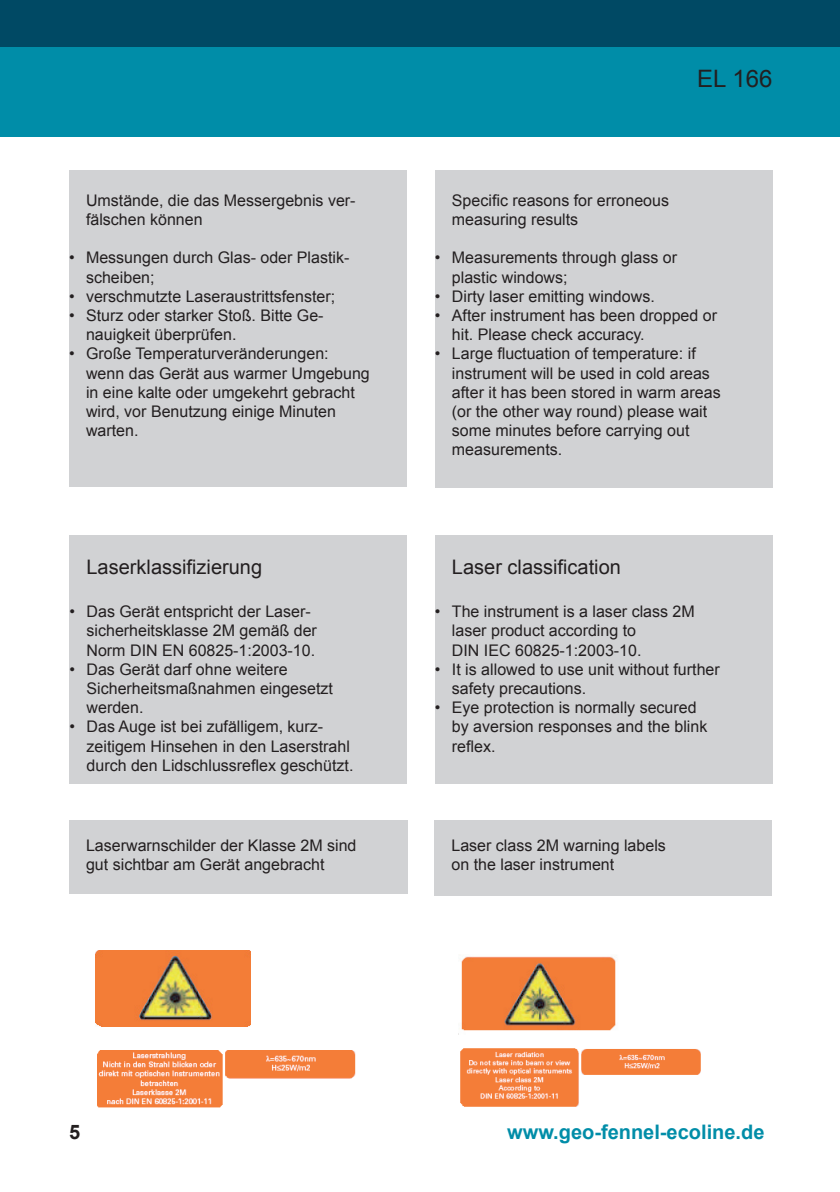
<style>
.page{position:relative;width:840px;height:1192px;background:#fff}
.page>*{position:absolute;margin:0;border:0;box-sizing:border-box;transform-origin:0 0}
.t1{font:24px "Arial";color:#231f20}
.t2{font:20px "Arial";color:#231f20}
.t3{font:700 20px "Arial";color:#008da8}
.t4{font:700 20px "Arial";color:#231f20}
.t5{font:16px/19.2px "Arial";color:#231f20}
</style>
<div class="page">
<div style="left:0;top:46px;width:839px;height:91px;background:#008da8"></div>
<div style="left:0;top:0;width:839px;height:46px;background:#004964"></div>
<div style="left:69px;top:170px;width:337px;height:316px;background:#d1d2d4"></div>
<div style="left:435px;top:170px;width:337px;height:317px;background:#d1d2d4"></div>
<div style="left:69px;top:535px;width:337px;height:248px;background:#d1d2d4"></div>
<div style="left:435px;top:535px;width:337px;height:248px;background:#d1d2d4"></div>
<div style="left:69px;top:820px;width:339px;height:73px;background:#d1d2d4"></div>
<div style="left:434px;top:820px;width:338px;height:75px;background:#d1d2d4"></div>
<img style="left:95px;top:950px;width:155px;height:76px">
<img style="left:97px;top:1050px;width:258px;height:58px">
<img style="left:458px;top:956px;width:158px;height:78px">
<img style="left:460px;top:1048px;width:241px;height:59px">
<h1 class="t1" style="left:697px;top:62px;width:77px">EL 166</h1>
<p class="t5" style="left:69px;top:248px;width:7px">•</p>
<p class="t5" style="left:69px;top:287px;width:7px">• •</p>
<p class="t5" style="left:69px;top:344px;width:7px">•</p>
<p class="t5" style="left:86px;top:191px;width:271px">U mstände, die das Messergebnis ver&shy;fälschen können</p>
<p class="t5" style="left:86px;top:248px;width:285px">Messungen durch Glas- oder Plastik&shy;scheiben;<br>verschmutzte Laseraustrittsfenster;<br>Sturz oder starker Stoß. Bitte Ge&shy;nauigkeit überprüfen.<br>Große Temperaturveränderungen: wenn das Gerät aus warmer U mgebung in eine kalte oder umgekehrt gebracht wird, vor Benutzung einige Minuten warten.</p>
<p class="t5" style="left:435px;top:248px;width:7px">•</p>
<p class="t5" style="left:435px;top:287px;width:7px">• •</p>
<p class="t5" style="left:435px;top:344px;width:7px">•</p>
<p class="t5" style="left:452px;top:191px;width:218px">Specific reasons for erroneous measuring results</p>
<p class="t5" style="left:452px;top:248px;width:270px">Measurements through glass or plastic windows;<br>Dirty laser emitting windows.<br>After instrument has been dropped or hit. Please check accuracy.<br>Large fluctuation of temperature: if instrument will be used in cold areas after it has been stored in warm areas (or the other way round) please wait some minutes before carrying out measurements.</p>
<p class="t5" style="left:69px;top:602px;width:7px">•</p>
<p class="t5" style="left:69px;top:659px;width:7px">•</p>
<p class="t5" style="left:69px;top:717px;width:7px">•</p>
<p class="t2" style="left:86px;top:554px;width:177px">Laserklassifizierung</p>
<p class="t5" style="left:86px;top:602px;width:226px">Das Gerät entspricht der Laser-</p>
<p class="t5" style="left:86px;top:621px;width:232px">sicherheitsklasse 2M gemäß der</p>
<p class="t5" style="left:69px;top:640px;width:70px">Norm DIN</p>
<p class="t5" style="left:162px;top:640px;width:154px">EN 60825-1:2003-10.</p>
<p class="t5" style="left:86px;top:659px;width:202px">Das Gerät darf ohne weitere</p>
<p class="t5" style="left:69px;top:679px;width:265px">Sicherheitsmaßnahmen eingesetzt</p>
<p class="t5" style="left:86px;top:698px;width:58px">werden.</p>
<p class="t5" style="left:86px;top:717px;width:238px">Das Auge ist bei zufälligem, kurz-</p>
<p class="t5" style="left:86px;top:736px;width:265px">zeitigem Hinsehen in den Laserstrahl</p>
<p class="t5" style="left:86px;top:755px;width:268px">durch den Lidschlussreflex geschützt.</p>
<p class="t2" style="left:452px;top:554px;width:170px">Laser classification</p>
<p class="t5" style="left:452px;top:602px;width:242px">The instrument is a laser class 2M laser product according to</p>
<p class="t5" style="left:435px;top:640px;width:12px">DIN</p>
<p class="t5" style="left:435px;top:602px;width:7px">•</p>
<p class="t5" style="left:452px;top:640px;width:269px;text-indent:32px">I EC 60825-1:2003-10.<br>It is allowed to use unit without further safety precautions.<br>Eye protection is normally secured<br>by aversion responses and the blink reflex.</p>
<p class="t5" style="left:435px;top:659px;width:7px">•</p>
<p class="t5" style="left:435px;top:698px;width:7px">•</p>
<p class="t5" style="left:86px;top:835px;width:272px">Laserwarnschilder der Klasse 2M sind gut sichtbar am Gerät angebracht</p>
<p class="t5" style="left:451px;top:835px;width:216px">Laser class 2M warning labels on the laser instrument</p>
<p class="t4" style="left:69px;top:1118px;width:13px">5</p>
<p class="t3" style="left:507px;top:1118px;width:259px">www.geo-fennel-ecoline.de</p>
</div>
